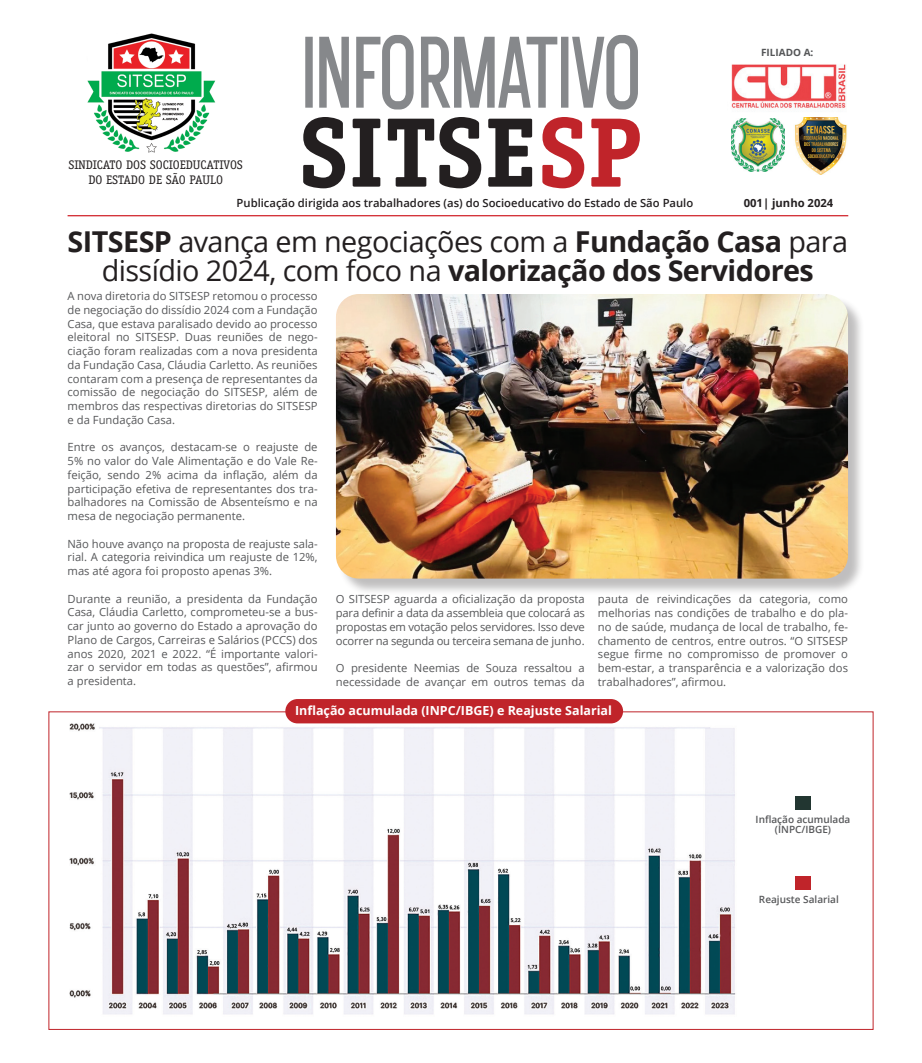
<style>
.page{position:relative;width:922px;height:1063px;background:#fff}
.page>*{position:absolute;margin:0;border:0;box-sizing:border-box;transform-origin:0 0}
.t1{font:700 99.25px "Officina Serif Std";color:#231f20}
.t2{font:28.75px/28.8px "Open Sans";letter-spacing:-.02em;color:#231f20;text-align:center}
.t3{font:12.5px "Officina Serif Std";color:#231f20}
.t4{font:700 12.5px "Open Sans";color:#fff}
.t5{font:11.25px/13.8px "Open Sans";color:#57585a;text-align:justify}
.t6{font:600 11.25px "Open Sans";color:#231f20}
.t7{font:700 11.25px "Open Sans";color:#231f20}
.t8{font:600 10px "Open Sans";color:#57585a}
.t9{font:700 10px "Open Sans";color:#545557}
.s1{color:#c0242a}
.s2{font-weight:700}
</style>
<div class="page">
<img style="left:87px;top:33px;width:129px;height:120px">
<hr style="left:68px;top:215px;width:780px;height:1px;background:#d1232a">
<img style="left:731px;top:64px;width:115px;height:45px">
<svg style="left:305px;top:35px;width:332px;height:75px"></svg>
<div style="left:338px;top:296px;width:527px;height:300px;background:#231f20;opacity:.29"></div>
<img style="left:336px;top:294px;width:511px;height:285px">
<img style="left:731px;top:118px;width:53px;height:54px">
<img style="left:795px;top:117px;width:52px;height:58px">
<img style="left:69px;top:717px;width:667px;height:298px">
<div style="left:285px;top:699px;width:338px;height:24px;background:#c0242a;border-radius:12px"></div>
<div style="left:795px;top:876px;width:15px;height:13px;background:#c0242a"></div>
<div style="left:795px;top:797px;width:15px;height:13px;background:#223631"></div>
<p class="t3" style="left:68px;top:157px;width:176px">SINDICATO DOS SOCIOEDUCATIVOS</p>
<p class="t3" style="left:88px;top:172px;width:136px">DO ESTADO DE SÃO PAULO</p>
<p class="t1" style="left:298px;top:91px;width:345px">SITSE<span class="s1">SP</span></p>
<p class="t9" style="left:760px;top:45px;width:54px">FILIADO A:</p>
<p class="t6" style="left:236px;top:195px;width:458px">Publicação dirigida aos trabalhadores (as) do Socioeducativo do Estado de São Paulo</p>
<p class="t7" style="left:743px;top:195px;width:91px">001| junho 2024</p>
<p class="t2" style="left:68px;top:227px;width:781px"><span class="s2">SITSESP</span> avança em negociações com a <span class="s2">Fundação Casa</span> para dissídio 2024, com foco na <span class="s2">valorização dos Servidores</span></p>
<p class="t5" style="left:68px;top:289px;width:251px">A nova diretoria do SITSESP retomou o processo de negociação do dissídio 2024 com a Fundação Casa, que estava paralisado devido ao processo eleitoral no SITSESP. Duas reuniões de nego&shy;ciação foram realizadas com a nova presidenta da Fundação Casa, Cláudia Carletto. As reuniões contaram com a presença de representantes da comissão de negociação do SITSESP, além de membros das respectivas diretorias do SITSESP e da Fundação Casa.</p>
<p class="t5" style="left:68px;top:440px;width:251px">Entre os avanços, destacam-se o reajuste de 5% no valor do Vale Alimentação e do Vale Re&shy;feição, sendo 2% acima da inflação, além da participação efetiva de representantes dos tra&shy;balhadores na Comissão de Absenteísmo e na mesa de negociação permanente.</p>
<p class="t5" style="left:68px;top:536px;width:251px">Não houve avanço na proposta de reajuste sala&shy;rial. A categoria reivindica um reajuste de 12%, mas até agora foi proposto apenas 3%.</p>
<p class="t5" style="left:68px;top:591px;width:251px">Durante a reunião, a presidenta da Fundação Casa, Cláudia Carletto, comprometeu-se a bus&shy;car junto ao governo do Estado a aprovação do Plano de Cargos, Carreiras e Salários (PCCS) dos anos 2020, 2021 e 2022. “É importante valori&shy;zar o servidor em todas as questões”, afirmou a presidenta.</p>
<p class="t5" style="left:336px;top:592px;width:250px">O SITSESP aguarda a oficialização da proposta para definir a data da assembleia que colocará as propostas em votação pelos servidores. Isso deve ocorrer na segunda ou terceira semana de junho.</p>
<p class="t5" style="left:336px;top:661px;width:250px">O presidente Neemias de Souza ressaltou a necessidade de avançar em outros temas da</p>
<p class="t5" style="left:598px;top:592px;width:251px">pauta de reivindicações da categoria, como melhorias nas condições de trabalho e do pla&shy;no de saúde, mudança de local de trabalho, fe&shy;chamento de centros, entre outros. “O SITSESP segue firme no compromisso de promover o bem-estar, a transparência e a valorização dos trabalhadores”, afirmou.</p>
<p class="t4" style="left:295px;top:702px;width:318px">Inflação acumulada (INPC/IBGE) e Reajuste Salarial</p>
<p class="t8" style="left:755px;top:812px;width:96px">Inflação acumulada</p>
<p class="t8" style="left:774px;top:823px;width:58px">(INPC/IBGE)</p>
<p class="t8" style="left:758px;top:892px;width:81px">Reajuste Salarial</p>
</div>
